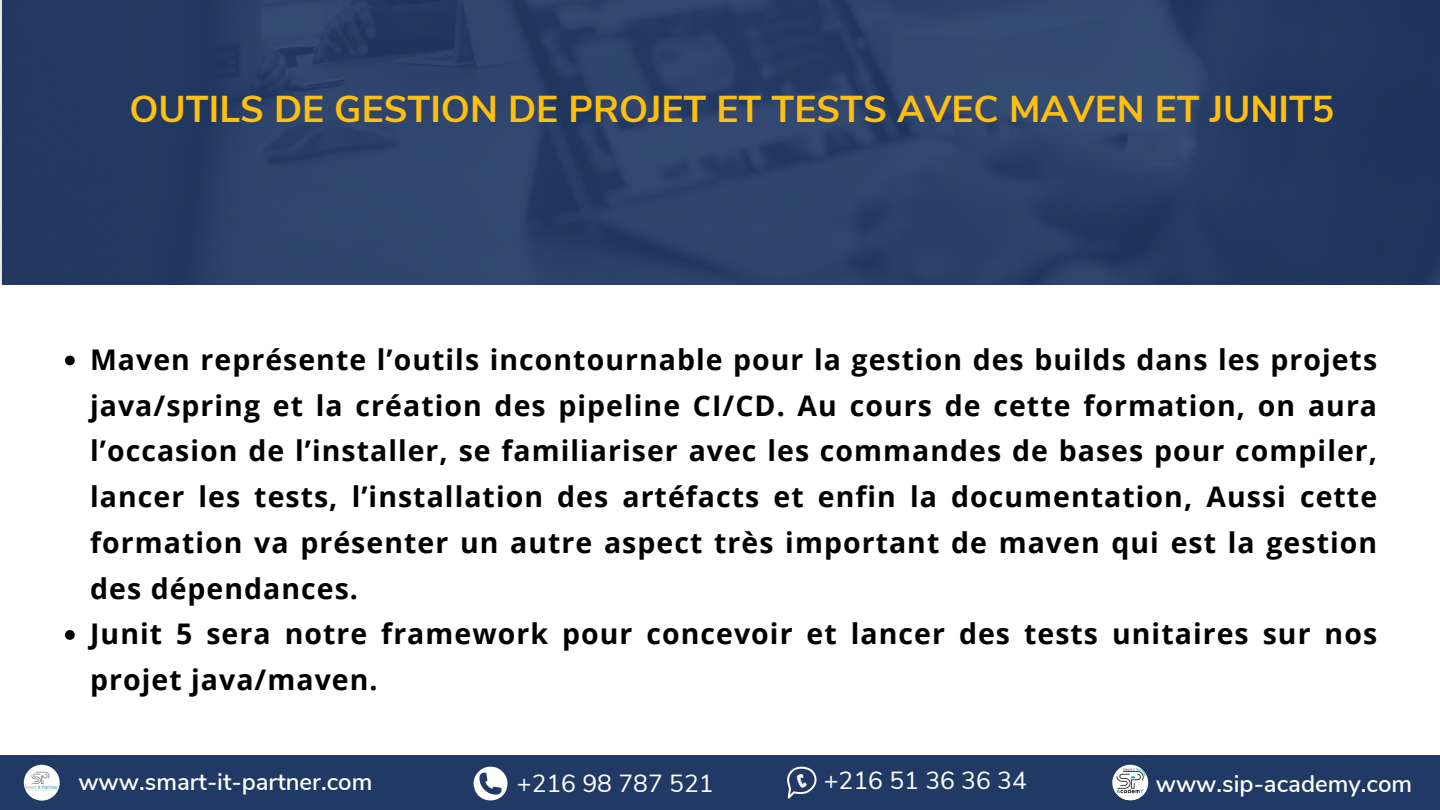
<style>
.page{position:relative;width:1440px;height:810px;background:#fff}
.page>*{position:absolute;margin:0;border:0;box-sizing:border-box;transform-origin:0 0}
.t1{font:700 37.4px "Nunito Sans";color:#febf0e}
.t2{font:700 28.4px/45.8px "Open Sans";letter-spacing:.035em;color:#000;text-align:justify}
.t3{font:24.7px "Nunito Sans";color:#fff}
.t4{font:600 23.9px "Nunito Sans";color:#fff}
</style>
<div class="page">
<img style="left:0;top:0;width:1440px;height:284px">
<div style="left:0;top:755px;width:1440px;height:55px;background:#203965"></div>
<img style="left:24px;top:765px;width:36px;height:36px;border-radius:50%">
<img style="left:1112px;top:765px;width:36px;height:36px;border-radius:50%">
<svg style="left:787px;top:767px;width:30px;height:32px"></svg>
<svg style="left:474px;top:767px;width:33px;height:34px"></svg>
<svg style="left:65px;top:356px;width:10px;height:9px"></svg>
<svg style="left:65px;top:630px;width:10px;height:10px"></svg>
<p class="t1" style="left:129px;top:84px;width:1206px">OUTILS DE GESTION DE PROJET ET TESTS AVEC MAVEN ET JUNIT5</p>
<p class="t2" style="left:90px;top:336px;width:1289px">Maven représente l’outils incontournable pour la gestion des builds dans les projets java/spring et la création des pipeline CI/CD. Au cours de cette formation, on aura l’occasion de l’installer, se familiariser avec les commandes de bases pour compiler, lancer les tests, l’installation des artéfacts et enfin la documentation, Aussi cette formation va présenter un autre aspect très important de maven qui est la gestion des dépendances.</p>
<p class="t2" style="left:90px;top:610px;width:1289px">Junit 5 sera notre framework pour concevoir et lancer des tests unitaires sur nos projet java/maven.</p>
<p class="t4" style="left:78px;top:766px;width:295px">www.smart-it-partner.com</p>
<p class="t3" style="left:517px;top:767px;width:198px">+216 98 787 521</p>
<p class="t3" style="left:824px;top:764px;width:205px">+216 51 36 36 34</p>
<p class="t4" style="left:1156px;top:768px;width:258px">www.sip-academy.com</p>
</div>
